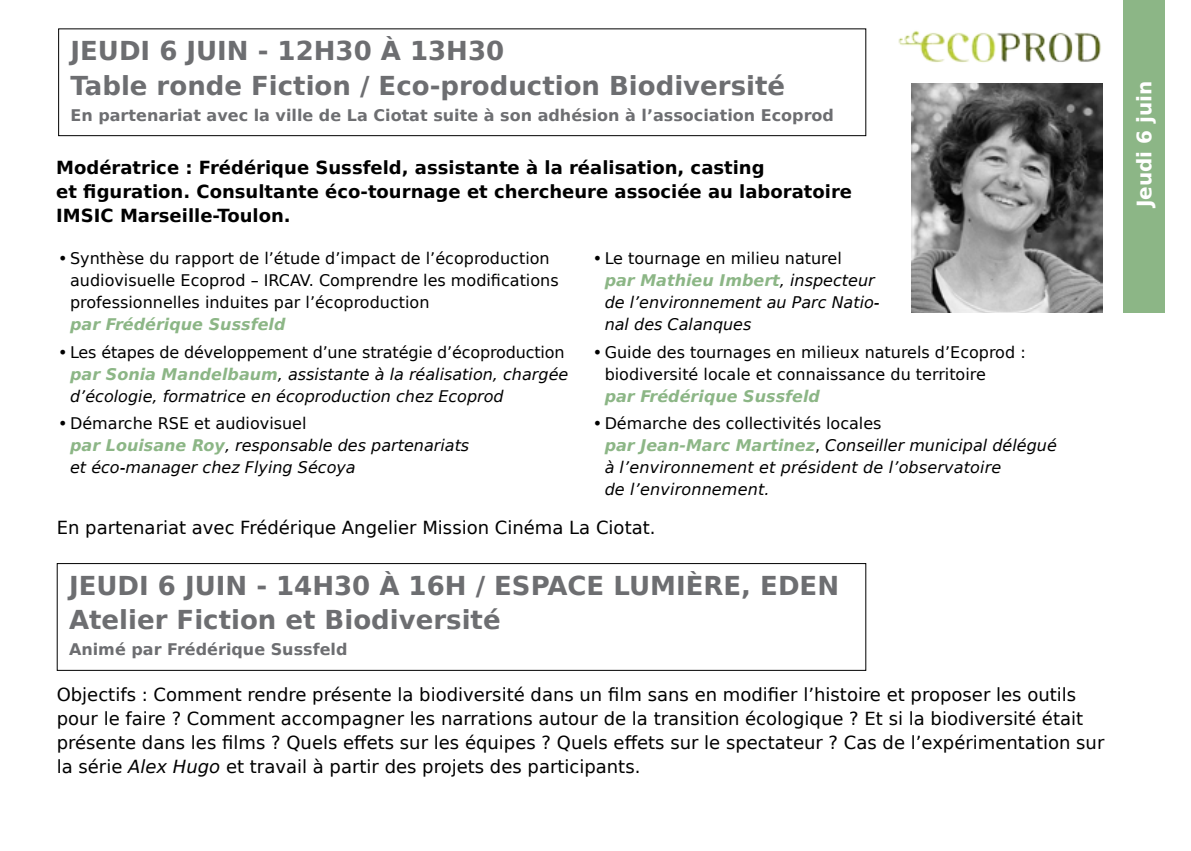
<style>
.page{position:relative;width:1191px;height:851px;background:#fff}
.page>*{position:absolute;margin:0;border:0;box-sizing:border-box;transform-origin:0 0}
.t1{font:700 26px/34px "DejaVu Sans";color:#6d6e71}
.t2{font:700 20px "DejaVu Sans";color:#fff}
.t3{font:18px/24px "DejaVu Sans";color:#000}
.t4{font:700 18px/24px "DejaVu Sans";color:#000}
.t5{font:italic 16px/22px "DejaVu Sans";color:#000}
.t6{font:16px/22px "DejaVu Sans";color:#000}
.t7{font:700 16px "DejaVu Sans";color:#6d6e71}
.t8{font:italic 700 16px "DejaVu Sans";color:#8cb686}
.s1{font-style:normal}
.s2{font-weight:700;color:#8cb686}
.s3{font-style:italic}
</style>
<div class="page">
<div style="left:1123px;top:0;width:41px;height:312px;background:#8cb686"></div>
<div style="left:58px;top:28px;width:808px;height:108px;border:1px solid #000"></div>
<div style="left:57px;top:563px;width:809px;height:107px;border:1px solid #000"></div>
<img style="left:911px;top:83px;width:191px;height:229px">
<img style="left:898px;top:30px;width:203px;height:33px">
<h1 class="t1" style="left:70px;top:34px;width:716px">Jeudi 6 juin - 12h30 à 13h30<br>Table ronde F iction / Eco-production Biodiversité</h1>
<p class="t7" style="left:70px;top:102px;width:765px">En partenariat avec la ville de La Ciotat suite à son adhésion à l’association Ecoprod</p>
<p class="t4" style="left:56px;top:155px;width:797px">Modératrice : Frédérique Sussfeld, assistante à la réalisation, casting<br>et figuration. Consultante éco-tournage et chercheure associée au laboratoire<br>IMSIC</p>
<p class="t4" style="left:120px;top:203px;width:172px">Marseille-Toulon.</p>
<p class="t6" style="left:70px;top:246px;width:490px;text-indent:-12px">• Synthèse du rapport de l’étude d’impact de l’écoproduction audiovisuelle Ecoprod – IRCAV. Comprendre les modifications professionnelles induites par l’écoproduction</p>
<p class="t8" style="left:70px;top:312px;width:217px">par Frédérique Sussfeld</p>
<p class="t5" style="left:70px;top:341px;width:500px;text-indent:-12px"><span class="s1">• Les étapes de développement d’une stratégie d’écoproduction </span><span class="s2">par Sonia Mandelbaum</span>, assistante à la réalisation, chargée d’écologie, formatrice en écoproduction chez Ecoprod</p>
<p class="t5" style="left:70px;top:412px;width:401px;text-indent:-12px"><span class="s1">• Démarche RSE et audiovisuel<br></span><span class="s2">par Louisane Roy</span>, responsable des partenariats et éco-manager chez Flying Sécoya</p>
<p class="t5" style="left:604px;top:247px;width:276px;text-indent:-12px"><span class="s1">• Le tournage en milieu naturel<br></span><span class="s2">par Mathieu Imbert</span>, inspecteur de l’environnement au Parc Natio&shy;nal des Calanques</p>
<p class="t6" style="left:604px;top:340px;width:422px;text-indent:-12px">• Guide des tournages en milieux naturels d’Ecoprod : biodiversité locale et connaissance du territoire</p>
<p class="t8" style="left:604px;top:383px;width:217px">par Frédérique Sussfeld</p>
<p class="t5" style="left:604px;top:412px;width:454px;text-indent:-12px"><span class="s1">• Démarche des collectivités locales<br></span><span class="s2">par Jean-Marc Martinez</span><span class="s1">,</span> Conseiller municipal délégué à l’environnement et président de l’observatoire<br>de l’environnement.</p>
<p class="t3" style="left:57px;top:515px;width:600px">En partenariat avec Frédérique Angelier Mission Cinéma La Ciotat.</p>
<h1 class="t1" style="left:69px;top:568px;width:771px">Jeudi 6 juin - 14h30 à 16h / Espace Lumière, Eden<br>Atelier F iction et Biodiversité</h1>
<p class="t7" style="left:69px;top:636px;width:280px">Animé par Frédérique Sussfeld</p>
<p class="t3" style="left:57px;top:682px;width:1049px">Objectifs : Comment rendre présente la biodiversité dans un film sans en modifier l’histoire et proposer les outils pour le faire ? Comment accompagner les narrations autour de la transition écologique ? Et si la biodiversité était présente dans les films ? Quels effets sur les équipes ? Quels effets sur le spectateur ? Cas de l’expérimentation sur la série <span class="s3">Alex Hugo</span> et travail à partir des projets des participants.</p>
<p class="t2" style="left:1127px;top:207px;width:128px;rotate:-90deg">Jeudi 6 juin</p>
</div>
